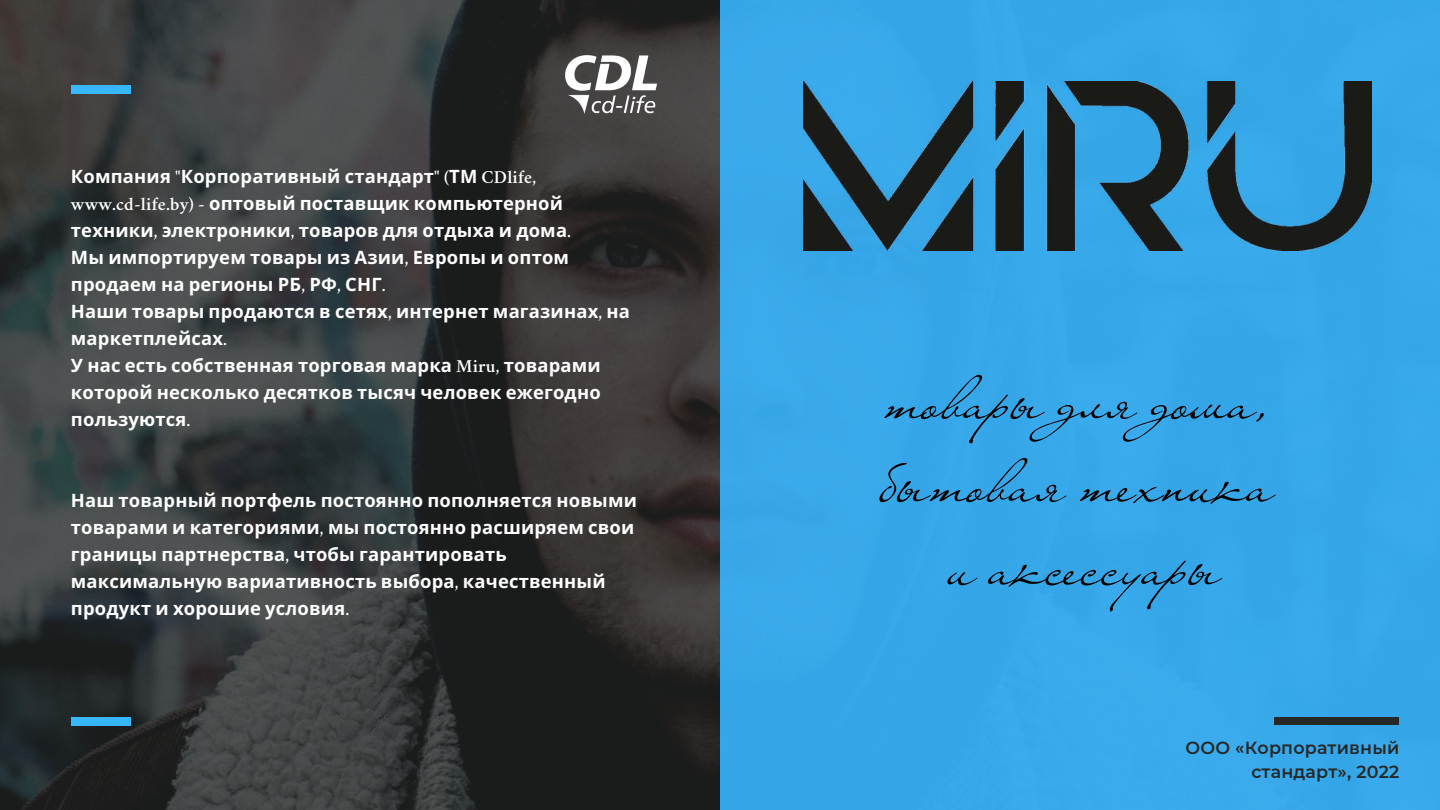
<style>
.page{position:relative;width:1440px;height:810px;background:#fff}
.page>*{position:absolute;margin:0;border:0;box-sizing:border-box;transform-origin:0 0}
.t1{font:59.4px/83px "Liana";color:#000;text-align:center}
.t2{font:700 18.4px/27px "Noto Sans";letter-spacing:.01em;color:#fff}
.t3{font:600 17.5px/23.7px "Montserrat";letter-spacing:.01em;color:#252827;text-align:right}
.s1{font-family:"Crimson";font-weight:600}
</style>
<div class="page">
<img style="left:0;top:0;width:720px;height:810px">
<div style="left:720px;top:0;width:720px;height:810px;background:#37a8ea"></div>
<div style="left:1275px;top:717px;width:124px;height:7px;background:#252827"></div>
<div style="left:71px;top:85px;width:60px;height:9px;background:#38b6ff"></div>
<img style="left:803px;top:81px;width:569px;height:169px">
<div style="left:71px;top:717px;width:60px;height:9px;background:#38b6ff"></div>
<img style="left:546px;top:20px;width:130px;height:130px">
<p class="t2" style="left:71px;top:162px;width:561px">Компания <span class="s1">"</span>Корпоративный стандарт<span class="s1">" (</span>ТМ <span class="s1">CDlife, www.cd-life.by) -</span> оптовый поставщик компьютерной техники<span class="s1">,</span> электроники<span class="s1">,</span> товаров для отдыха и дома<span class="s1">.<br></span>Мы импортируем товары из Азии<span class="s1">,</span> Европы и оптом продаем на регионы РБ<span class="s1">,</span> РФ<span class="s1">,</span> СНГ<span class="s1">.<br></span>Наши товары продаются в сетях<span class="s1">,</span> интернет магазинах<span class="s1">,</span> на маркетплейсах<span class="s1">.<br></span>У нас есть собственная торговая марка <span class="s1">Miru,</span> товарами которой несколько десятков тысяч человек ежегодно пользуются<span class="s1">.</span></p>
<p class="t2" style="left:71px;top:486px;width:568px">Наш товарный портфель постоянно пополняется новыми товарами и категориями<span class="s1">,</span> мы постоянно расширяем свои границы партнерства<span class="s1">,</span> чтобы гарантировать максимальную вариативность выбора<span class="s1">,</span> качественный продукт и хорошие условия<span class="s1">.</span></p>
<h1 class="t1" style="left:884px;top:355px;width:395px">товары для дома, бытовая техника и аксессуары</h1>
<p class="t3" style="left:1186px;top:736px;width:215px">ООО «Корпоративный стандарт», 2022</p>
</div>
